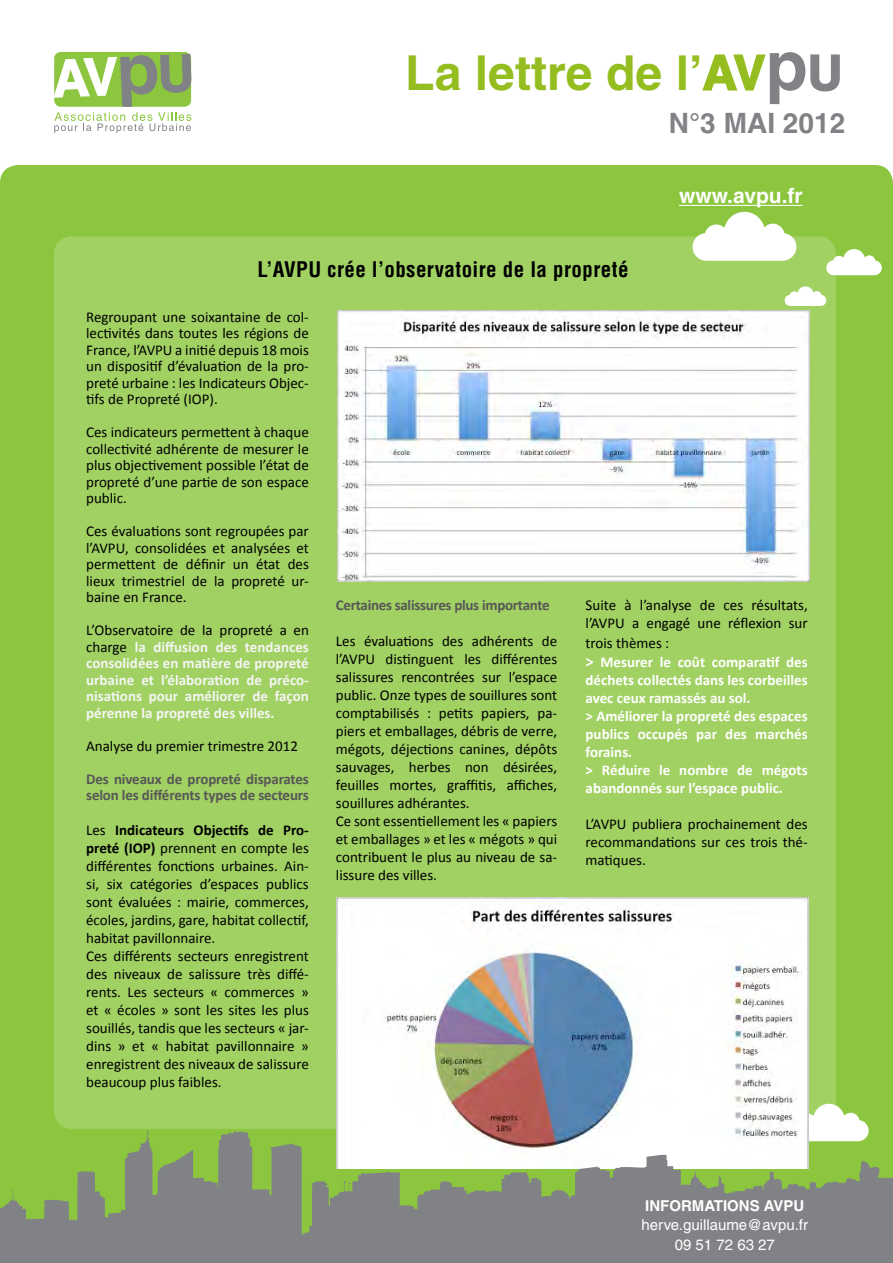
<style>
.page{position:relative;width:893px;height:1263px;background:#fff}
.page>*{position:absolute;margin:0;border:0;box-sizing:border-box;transform-origin:0 0}
.t1{font:700 48.15px "Helvetica";color:#94bd1f}
.t2{font:700 28.05px "Helvetica";color:#808285}
.t3{font:700 condensed 21px "Helvetica";letter-spacing:.02em;color:#000}
.t4{font:700 21px "Helvetica";color:#fff}
.t5{font:15px/18px "Calibri";color:#000;text-align:justify}
.t6{font:700 15px/18px "Calibri";color:#fff;text-align:justify}
.t7{font:700 15px/16.5px "Calibri";color:#f5f5f5;text-align:justify}
.t8{font:700 15px/16.5px "Calibri";letter-spacing:-.02em;color:#575757}
.t9{font:15px "Helvetica";color:#fff}
.t10{font:700 15px "Helvetica";color:#fff}
.s1{font-size:69px;color:#808285}
.s2{color:#808285}
.s3{font-weight:400;color:#000}
.s4{font-weight:700}
.s5{font-size:16.5px}
</style>
<div class="page">
<div style="left:0;top:165px;width:893px;height:1069px;background:#8bc63e;border-radius:18px"></div>
<svg style="left:835px;top:249px;width:47px;height:26px"></svg>
<svg style="left:698px;top:212px;width:93px;height:24px"></svg>
<svg style="left:702px;top:54px;width:64px;height:37px"></svg>
<svg style="left:810px;top:54px;width:30px;height:38px"></svg>
<hr style="left:679px;top:205px;width:124px;height:1px;background:#fff">
<div style="left:54px;top:52px;width:137px;height:55px;background:#8bc63e;border-radius:7px"></div>
<svg style="left:54px;top:54px;width:137px;height:79px"></svg>
<div style="left:54px;top:236px;width:782px;height:893px;background:#a1d163;border-radius:18px"></div>
<svg style="left:808px;top:1060px;width:61px;height:81px"></svg>
<svg style="left:0;top:1130px;width:424px;height:133px;fill:#808285"></svg>
<img style="left:337px;top:897px;width:471px;height:272px">
<img style="left:338px;top:310px;width:472px;height:271px">
<svg style="left:424px;top:1155px;width:469px;height:108px;fill:#808285"></svg>
<p class="t1" style="left:405px;top:43px;width:439px">La lettre de l’AV<span class="s1">p</span><span class="s2">U</span></p>
<p class="t2" style="left:669px;top:106px;width:178px">N°3 MAI 2012</p>
<p class="t3" style="left:258px;top:256px;width:372px">L’AVPU crée l’observatoire de la propreté</p>
<p class="t4" style="left:679px;top:183px;width:125px">www.avpu.fr</p>
<p class="t5" style="left:86px;top:308px;width:224px;line-height:16.5px">Regroupant une soixantaine de col&shy;lectivités dans toutes les régions de France, l’AVPU a initié depuis 18 mois un dispositif d’évaluation de la pro&shy;preté urbaine : les Indicateurs Objec&shy;tifs de Propreté (IOP).</p>
<p class="t5" style="left:86px;top:423px;width:224px;line-height:16.5px">Ces indicateurs permettent à chaque collectivité adhérente de mesurer le plus objectivement possible l’état de propreté d’une partie de son espace public.</p>
<p class="t5" style="left:86px;top:522px;width:224px;line-height:16.5px">Ces évaluations sont regroupées par l’AVPU, consolidées et analysées et permettent de définir un état des lieux trimestriel de la propreté ur&shy;baine en France.</p>
<p class="t7" style="left:86px;top:621px;width:224px"><span class="s3">L’Observatoire de la propreté a en charge</span> la diffusion des tendances consolidées en matière de propreté urbaine et l’élaboration de préco&shy;nisations pour améliorer de façon pérenne la propreté des villes.</p>
<p class="t5" style="left:86px;top:736px;width:213px">Analyse du premier trimestre 2012</p>
<p class="t8" style="left:86px;top:770px;width:224px">Des niveaux de propreté disparates selon les différents types de secteurs</p>
<p class="t5" style="left:86px;top:820px;width:224px">Les <span class="s4">Indicateurs Objectifs de Pro&shy;preté (IOP)</span> prennent en compte les différentes fonctions urbaines. Ain&shy;si, six catégories d’espaces publics sont évaluées : mairie, commerces, écoles, jardins, gare, habitat collectif, habitat pavillonnaire.</p>
<p class="t5" style="left:86px;top:946px;width:224px">Ces différents secteurs enregistrent des niveaux de salissure très diffé&shy;rents. Les secteurs « commerces » et « écoles » sont les sites les plus souillés, tandis que les secteurs « jar&shy;dins » et « habitat pavillonnaire » enregistrent des niveaux de salissure beaucoup plus faibles.</p>
<p class="t8" style="left:336px;top:596px;width:215px">Certaines salissures plus importante</p>
<p class="t5" style="left:336px;top:631px;width:223px">Les évaluations des adhérents de l’AVPU distinguent les différentes salissures rencontrées sur l’espace public. Onze types de souillures sont comptabilisés : petits papiers, pa&shy;piers et emballages, débris de verre, mégots, déjections canines, dépôts sauvages, herbes non désirées, feuilles mortes, graffitis, affiches, souillures adhérantes.</p>
<p class="t5" style="left:336px;top:811px;width:223px">Ce sont essentiellement les « papiers et emballages » et les « mégots » qui contribuent le plus au niveau de sa&shy;lissure des villes.</p>
<p class="t5" style="left:586px;top:595px;width:224px">Suite à l’analyse de ces résultats, l’AVPU a engagé une réflexion sur</p>
<p class="t5" style="left:586px;top:633px;width:85px">trois thèmes :</p>
<p class="t6" style="left:586px;top:653px;width:224px"><span class="s5">&gt;</span> Mesurer le coût comparatif des déchets collectés dans les corbeilles avec ceux ramassés au sol.</p>
<p class="t6" style="left:586px;top:707px;width:224px">&gt; Améliorer la propreté des espaces publics occupés par des marchés forains.</p>
<p class="t6" style="left:586px;top:761px;width:224px">&gt; Réduire le nombre de mégots abandonnés sur l’espace public.</p>
<p class="t5" style="left:586px;top:815px;width:224px">L’AVPU publiera prochainement des recommandations sur ces trois thé&shy;matiques.</p>
<p class="t10" style="left:645px;top:1196px;width:161px">INFORMATIONS AVPU</p>
<p class="t9" style="left:642px;top:1216px;width:168px">herve.guillaume@avpu.fr</p>
<p class="t9" style="left:675px;top:1236px;width:102px">09 51 72 63 27</p>
</div>
